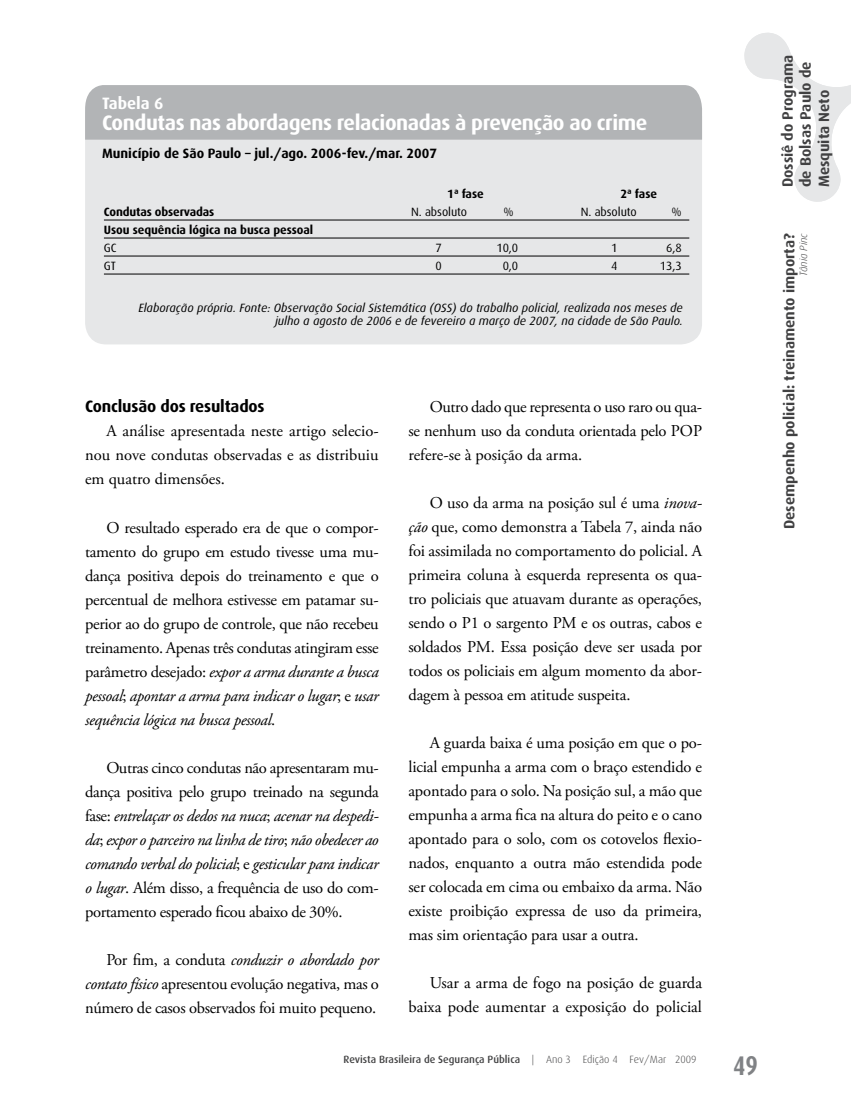
<style>
.page{position:relative;width:851px;height:1106px;background:#fff}
.page>*{position:absolute;margin:0;border:0;box-sizing:border-box;transform-origin:0 0}
.t1{font:700 27px "Dax Condensed";color:#808285}
.t2{font:700 21px "Dax";letter-spacing:-.02em;color:#fff}
.t3{font:16.5px/24px "Adobe Garamond Pro";letter-spacing:-.01em;color:#000;text-align:justify}
.t4{font:700 16.5px "Dax";letter-spacing:-.01em;color:#000}
.t5{font:700 16.5px "Dax";color:#fff}
.t6{font:700 15px/18px "Dax";color:#414142}
.t7{font:700 13.5px "Dax";color:#000}
.t8{font:italic 12px/13.5px "Dax";color:#000;text-align:right}
.t9{font:700 12px "Dax";letter-spacing:-.005em;color:#000}
.t10{font:12px "Dax";letter-spacing:-.005em;color:#000}
.t11{font:500 10.5px "Dax";color:#414142}
.t12{font:italic 300 10.5px "Dax";color:#414142}
.s1{font-style:italic}
.s2{font-weight:300}
</style>
<div class="page">
<div style="left:85px;top:96px;width:617px;height:248px;background:#e6e7e8;border-radius:21px"></div>
<div style="left:85px;top:85px;width:617px;height:55px;background:#b2b4b6"></div>
<hr style="left:104px;top:220px;width:585px;height:1px;background:#000">
<hr style="left:104px;top:238px;width:585px;height:1px;background:#000">
<hr style="left:104px;top:256px;width:585px;height:1px;background:#000">
<hr style="left:104px;top:274px;width:585px;height:1px;background:#000">
<svg style="left:744px;top:32px;width:106px;height:170px"></svg>
<p class="t5" style="left:102px;top:93px;width:63px">Tabela 6</p>
<p class="t2" style="left:102px;top:110px;width:547px">Condutas nas abordagens relacionadas à prevenção ao crime</p>
<p class="t7" style="left:102px;top:146px;width:336px">Município de São Paulo – jul./ago. 2006-fev./mar. 2007</p>
<p class="t9" style="left:447px;top:187px;width:38px">1ª fase</p>
<p class="t9" style="left:620px;top:187px;width:38px">2ª fase</p>
<p class="t9" style="left:104px;top:205px;width:112px">Condutas observadas</p>
<p class="t10" style="left:411px;top:205px;width:58px">N. absoluto</p>
<p class="t10" style="left:503px;top:205px;width:12px">%</p>
<p class="t10" style="left:580px;top:205px;width:58px">N. absoluto</p>
<p class="t10" style="left:671px;top:205px;width:12px">%</p>
<p class="t9" style="left:104px;top:223px;width:211px">Usou sequência lógica na busca pessoal</p>
<p class="t10" style="left:104px;top:241px;width:14px">GC</p>
<p class="t10" style="left:435px;top:241px;width:8px">7</p>
<p class="t10" style="left:496px;top:241px;width:23px">10,0</p>
<p class="t10" style="left:611px;top:241px;width:8px">1</p>
<p class="t10" style="left:666px;top:241px;width:17px">6,8</p>
<p class="t10" style="left:104px;top:259px;width:13px">GT</p>
<p class="t10" style="left:435px;top:259px;width:8px">0</p>
<p class="t10" style="left:502px;top:259px;width:17px">0,0</p>
<p class="t10" style="left:611px;top:259px;width:8px">4</p>
<p class="t10" style="left:660px;top:259px;width:23px">13,3</p>
<p class="t8" style="left:138px;top:301px;width:546px">Elaboração própria. Fonte: Observação Social Sistemática (OSS) do trabalho policial, realizada nos meses de julho a agosto de 2006 e de fevereiro a março de 2007, na cidade de São Paulo.</p>
<p class="t4" style="left:85px;top:397px;width:181px">Conclusão dos resultados</p>
<p class="t3" style="left:85px;top:420px;width:295px;text-indent:21px">A análise apresentada neste artigo selecio&shy;nou nove condutas observadas e as distribuiu em quatro dimensões.</p>
<p class="t3" style="left:85px;top:516px;width:295px;text-indent:21px">O resultado esperado era de que o compor&shy;tamento do grupo em estudo tivesse uma mu&shy;dança positiva depois do treinamento e que o percentual de melhora estivesse em patamar su&shy;perior ao do grupo de controle, que não recebeu treinamento. Apenas três condutas atingiram esse parâmetro desejado: <span class="s1">expor a arma durante a busca pessoal</span>; <span class="s1">apontar a arma para indicar o lugar</span>; e <span class="s1">usar sequência lógica na busca pessoal</span>.</p>
<p class="t3" style="left:85px;top:756px;width:295px;text-indent:21px">Outras cinco condutas não apresentaram mu&shy;dança positiva pelo grupo treinado na segunda fase: <span class="s1">entrelaçar os dedos na nuca</span>; <span class="s1">acenar na despedi&shy;da</span>; <span class="s1">expor o parceiro na linha de tiro</span>; <span class="s1">não obedecer ao comando verbal do policial</span>; e <span class="s1">gesticular para indicar o lugar</span>. Além disso, a frequência de uso do com&shy;portamento esperado ficou abaixo de 30%.</p>
<p class="t3" style="left:85px;top:948px;width:295px;text-indent:21px">Por fim, a conduta <span class="s1">conduzir o abordado por contato físico</span> apresentou evolução negativa, mas o número de casos observados foi muito pequeno.</p>
<p class="t3" style="left:408px;top:395px;width:295px;text-indent:21px">Outro dado que representa o uso raro ou qua&shy;se nenhum uso da conduta orientada pelo POP refere-se à posição da arma.</p>
<p class="t3" style="left:408px;top:491px;width:295px;text-indent:21px">O uso da arma na posição sul é uma <span class="s1">inova&shy;ção</span> que, como demonstra a Tabela 7, ainda não foi assimilada no comportamento do policial. A primeira coluna à esquerda representa os qua&shy;tro policiais que atuavam durante as operações, sendo o P1 o sargento PM e os outras, cabos e soldados PM. Essa posição deve ser usada por todos os policiais em algum momento da abor&shy;dagem à pessoa em atitude suspeita.</p>
<p class="t3" style="left:408px;top:731px;width:295px;text-indent:21px">A guarda baixa é uma posição em que o po&shy;licial empunha a arma com o braço estendido e apontado para o solo. Na posição sul, a mão que empunha a arma fica na altura do peito e o cano apontado para o solo, com os cotovelos flexio&shy;nados, enquanto a outra mão estendida pode ser colocada em cima ou embaixo da arma. Não existe proibição expressa de uso da primeira, mas sim orientação para usar a outra.</p>
<p class="t3" style="left:408px;top:971px;width:295px;text-align:right">Usar a arma de fogo na posição de guarda baixa pode aumentar a exposição do policial</p>
<p class="t11" style="left:343px;top:1054px;width:354px">Revista Brasileira de Segurança Pública <span class="s2">| Ano 3 Edição 4 Fev/Mar 2009</span></p>
<p class="t6" style="left:778px;top:187px;width:134px;rotate:-90deg">Dossiê do Programa de Bolsas Paulo de<br>Mesquita Neto</p>
<p class="t6" style="left:780px;top:529px;width:297px;rotate:-90deg">Desempenho policial: treinamento importa?</p>
<p class="t12" style="left:797px;top:276px;width:44px;rotate:-90deg">Tânia Pinc</p>
<h1 class="t1" style="left:733px;top:1050px;width:26px">49</h1>
</div>
